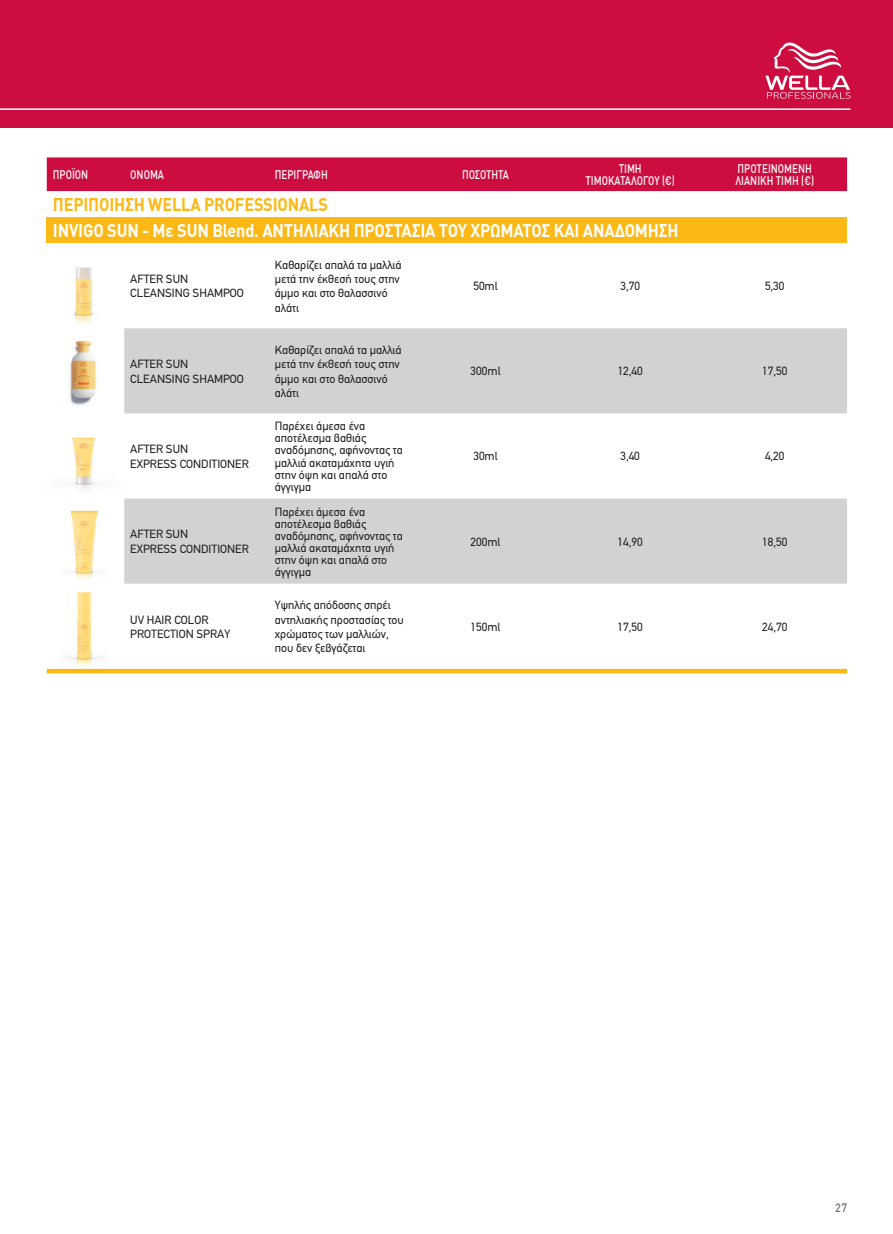
<style>
.page{position:relative;width:893px;height:1234px;background:#fff}
.page>*{position:absolute;margin:0;border:0;box-sizing:border-box;transform-origin:0 0}
.t1{font:700 18px "DIN Greek";letter-spacing:-.01em;color:#fff;scale:.9 1}
.t2{font:700 18px "DIN Greek";letter-spacing:-.01em;color:#fcb814;scale:.9 1}
.t3{font:500 12.3px/12.3px "DIN Greek";color:#fff;text-align:center;scale:.8 1}
.t4{font:500 12.3px "DIN Greek";letter-spacing:-.02em;color:#fff;scale:.8 1}
.t5{font:12px/14.4px "PF Din Text";color:#231f20}
.t6{font:500 12px "DIN Greek";color:#6c6d70;scale:.9 1}
</style>
<div class="page">
<div style="left:0;top:0;width:893px;height:128px;background:#cd0d40"></div>
<hr style="left:0;top:108px;width:850px;height:2px;background:#fff">
<svg style="left:765px;top:43px;width:85px;height:56px"></svg>
<div style="left:47px;top:157px;width:800px;height:34px;background:#cd0d40"></div>
<div style="left:47px;top:217px;width:800px;height:26px;background:#fcb814"></div>
<svg style="left:124px;top:328px;width:723px;height:255px;fill:#d1d2d4"></svg>
<div style="left:47px;top:668px;width:800px;height:5px;background:#fcb814"></div>
<img style="left:74px;top:267px;width:20px;height:56px">
<img style="left:68px;top:437px;width:31px;height:54px">
<img style="left:69px;top:340px;width:27px;height:65px">
<img style="left:70px;top:510px;width:29px;height:69px">
<img style="left:67px;top:592px;width:34px;height:74px">
<p class="t3" style="left:53px;top:168px;width:46px">ΠΡΟΪΟΝ</p>
<p class="t3" style="left:130px;top:168px;width:44px">ΟΝΟΜΑ</p>
<p class="t3" style="left:275px;top:168px;width:68px">ΠΕΡΙΓΡΑΦΗ</p>
<p class="t4" style="left:462px;top:167px;width:60px">ΠΟΣΟΤΗΤΑ</p>
<p class="t3" style="left:585px;top:162px;width:113px">ΤΙΜΗ<br>TIMOΚΑΤΑΛΟΓΟΥ (€)</p>
<p class="t3" style="left:735px;top:162px;width:100px;text-align:left">ΠΡΟΤΕΙΝΟΜΕΝΗ<br>ΛΙΑΝΙΚΗ ΤΙΜΗ (€)</p>
<h1 class="t2" style="left:53px;top:194px;width:307px">ΠΕΡΙΠΟΙΗΣΗ WELLA PROFESSIONALS</h1>
<h1 class="t1" style="left:53px;top:220px;width:697px">INVIGO SUN - Με SUN Blend. ΑΝΤΗΛΙΑΚΗ ΠΡΟΣΤΑΣΙΑ ΤΟΥ ΧΡΩΜΑΤΟΣ ΚΑΙ ΑΝΑΔΟΜΗΣΗ</h1>
<p class="t5" style="left:130px;top:272px;width:115px">AFTER SUN<br>CLEANSING SHAMPOO</p>
<p class="t5" style="left:275px;top:257px;width:128px">Καθαρίζει απαλά τα μαλλιά μετά την έκθεσή τους στην άμμο και στο θαλασσινό αλάτι</p>
<p class="t5" style="left:473px;top:279px;width:26px">50ml</p>
<p class="t5" style="left:620px;top:279px;width:21px">3,70</p>
<p class="t5" style="left:765px;top:279px;width:21px">5,30</p>
<p class="t5" style="left:130px;top:357px;width:115px">AFTER SUN<br>CLEANSING SHAMPOO</p>
<p class="t5" style="left:130px;top:442px;width:120px">AFTER SUN<br>EXPRESS CONDITIONER</p>
<p class="t5" style="left:130px;top:527px;width:120px">AFTER SUN<br>EXPRESS CONDITIONER</p>
<p class="t5" style="left:130px;top:612px;width:101px">UV HAIR COLOR<br>PROTECTION SPRAY</p>
<p class="t5" style="left:275px;top:342px;width:128px">Καθαρίζει απαλά τα μαλλιά μετά την έκθεσή τους στην άμμο και στο θαλασσινό αλάτι</p>
<p class="t5" style="left:275px;top:420px;width:129px;line-height:12px">Παρέχει άμεσα ένα αποτέλεσμα βαθιάς αναδόμησης, αφήνοντας τα μαλλιά ακαταμάχητα υγιή στην όψη και απαλά στο άγγιγμα</p>
<p class="t5" style="left:275px;top:505px;width:129px;line-height:12px">Παρέχει άμεσα ένα αποτέλεσμα βαθιάς αναδόμησης, αφήνοντας τα μαλλιά ακαταμάχητα υγιή στην όψη και απαλά στο άγγιγμα</p>
<p class="t5" style="left:275px;top:597px;width:131px">Υψηλής απόδοσης σπρέι αντηλιακής προστασίας του χρώματος των μαλλιών, που δεν ξεβγάζεται</p>
<p class="t5" style="left:471px;top:364px;width:31px">300ml</p>
<p class="t5" style="left:618px;top:364px;width:27px">12,40</p>
<p class="t5" style="left:762px;top:364px;width:27px">17,50</p>
<p class="t5" style="left:473px;top:449px;width:26px">30ml</p>
<p class="t5" style="left:620px;top:449px;width:21px">3,40</p>
<p class="t5" style="left:765px;top:449px;width:21px">4,20</p>
<p class="t5" style="left:471px;top:534px;width:31px">200ml</p>
<p class="t5" style="left:618px;top:534px;width:27px">14,90</p>
<p class="t5" style="left:762px;top:534px;width:27px">18,50</p>
<p class="t5" style="left:471px;top:619px;width:31px">150ml</p>
<p class="t5" style="left:618px;top:619px;width:27px">17,50</p>
<p class="t5" style="left:762px;top:619px;width:27px">24,70</p>
<p class="t6" style="left:835px;top:1200px;width:15px">27</p>
</div>
